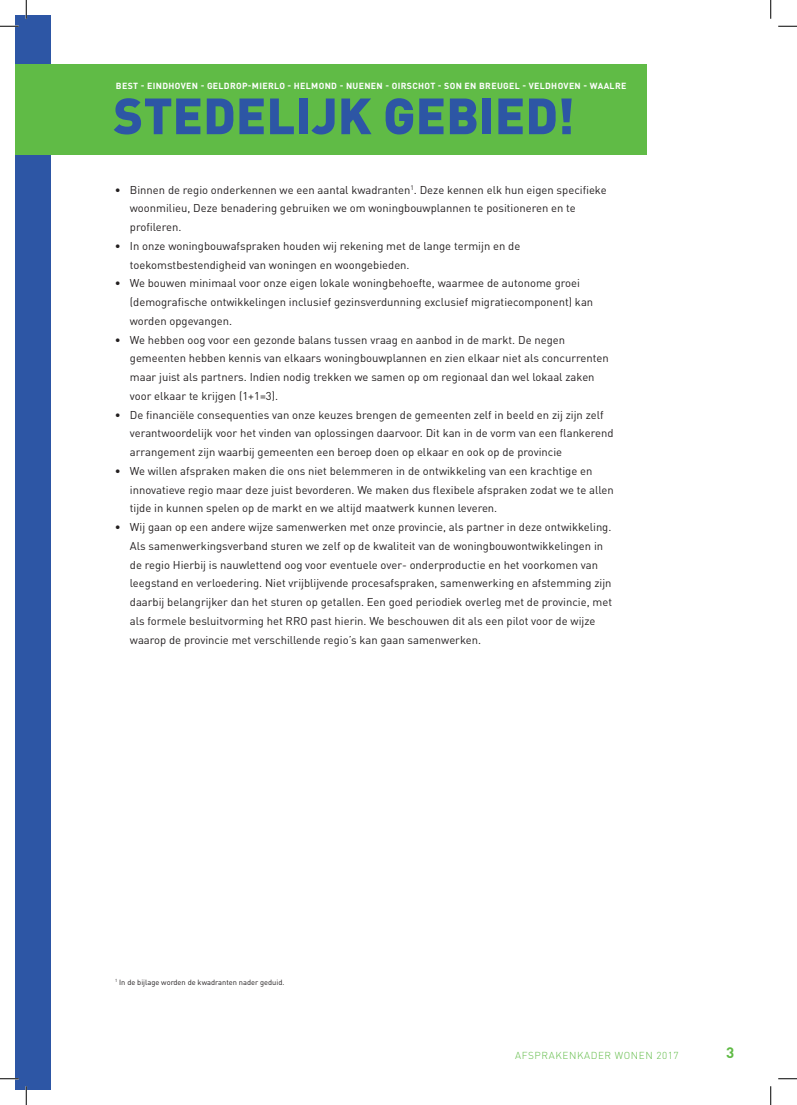
<style>
.page{position:relative;width:797px;height:1105px;background:#fff}
.page>*{position:absolute;margin:0;border:0;box-sizing:border-box;transform-origin:0 0}
.t1{font:900 50.12px "DINOT";color:#2d56a5}
.t2{font:700 15px "DINOT";color:#60bb46}
.t3{font:11.25px/18.8px "DINOT";color:#231f20}
.t4{font:300 10px "DINOT";letter-spacing:.06em;color:#60bb46}
.t5{font:700 8.75px "DINOT";letter-spacing:.04em;color:#fff}
.t6{font:7.5px "DINOT";color:#231f20}
</style>
<div class="page">
<div style="left:16px;top:16px;width:35px;height:1073px;background:#2d56a5"></div>
<div style="left:16px;top:64px;width:630px;height:91px;background:#60bb46"></div>
<svg style="left:0;top:25px;width:19px;height:2px"></svg>
<svg style="left:778px;top:25px;width:19px;height:2px"></svg>
<svg style="left:0;top:1078px;width:19px;height:1px"></svg>
<svg style="left:778px;top:1078px;width:19px;height:1px"></svg>
<svg style="left:25px;top:0;width:2px;height:19px"></svg>
<svg style="left:25px;top:1086px;width:2px;height:19px"></svg>
<svg style="left:770px;top:0;width:1px;height:19px"></svg>
<svg style="left:770px;top:1086px;width:1px;height:19px"></svg>
<p class="t5" style="left:116px;top:80px;width:512px">BEST - EINDHOVEN - GELDROP-MIERLO - HELMOND - NUENEN - OIRSCHOT - SON EN BREUGEL - VELDHOVEN - WAALRE</p>
<h1 class="t1" style="left:113px;top:82px;width:462px">STEDELIJK GEBIED!</h1>
<p class="t3" style="left:130px;top:180px;width:478px;text-indent:-15px">• Binnen de regio onderkennen we een aantal kwadranten<sup>1</sup>. Deze kennen elk hun eigen specifieke woonmilieu, Deze benadering gebruiken we om woningbouwplannen te positioneren en te profileren.</p>
<p class="t3" style="left:130px;top:236px;width:392px;text-indent:-15px">• In onze woningbouwafspraken houden wij rekening met de lange termijn en de toekomstbestendigheid van woningen en woongebieden.</p>
<p class="t3" style="left:130px;top:273px;width:465px;text-indent:-15px">• We bouwen minimaal voor onze eigen lokale woningbehoefte, waarmee de autonome groei (demografische ontwikkelingen inclusief gezinsverdunning exclusief migratiecomponent) kan worden opgevangen.</p>
<p class="t3" style="left:130px;top:330px;width:480px;text-indent:-15px">• We hebben oog voor een gezonde balans tussen vraag en aanbod in de markt. De negen gemeenten hebben kennis van elkaars woningbouwplannen en zien elkaar niet als concurrenten maar juist als partners. Indien nodig trekken we samen op om regionaal dan wel lokaal zaken voor elkaar te krijgen (1+1=3).</p>
<p class="t3" style="left:130px;top:405px;width:485px;text-indent:-15px">• De financiële consequenties van onze keuzes brengen de gemeenten zelf in beeld en zij zijn zelf verantwoordelijk voor het vinden van oplossingen daarvoor. Dit kan in de vorm van een flankerend arrangement zijn waarbij gemeenten een beroep doen op elkaar en ook op de provincie</p>
<p class="t3" style="left:130px;top:461px;width:485px;text-indent:-15px">• We willen afspraken maken die ons niet belemmeren in de ontwikkeling van een krachtige en innovatieve regio maar deze juist bevorderen. We maken dus flexibele afspraken zodat we te allen tijde in kunnen spelen op de markt en we altijd maatwerk kunnen leveren.</p>
<p class="t3" style="left:130px;top:517px;width:483px;text-indent:-15px">• Wij gaan op een andere wijze samenwerken met onze provincie, als partner in deze ontwikkeling.<br>Als samenwerkingsverband sturen we zelf op de kwaliteit van de woningbouwontwikkelingen in de regio Hierbij is nauwlettend oog voor eventuele over- onderproductie en het voorkomen van leegstand en verloedering. Niet vrijblijvende procesafspraken, samenwerking en afstemming zijn daarbij belangrijker dan het sturen op getallen. Een goed periodiek overleg met de provincie, met als formele besluitvorming het RRO past hierin. We beschouwen dit als een pilot voor de wijze waarop de provincie met verschillende regio’s kan gaan samenwerken.</p>
<p class="t6" style="left:115px;top:977px;width:171px"><sup>1</sup> In de bijlage worden de kwadranten nader geduid.</p>
<p class="t4" style="left:515px;top:1049px;width:165px">AFSPRAKENKADER WONEN 2017</p>
<h2 class="t2" style="left:726px;top:1042px;width:10px">3</h2>
</div>
